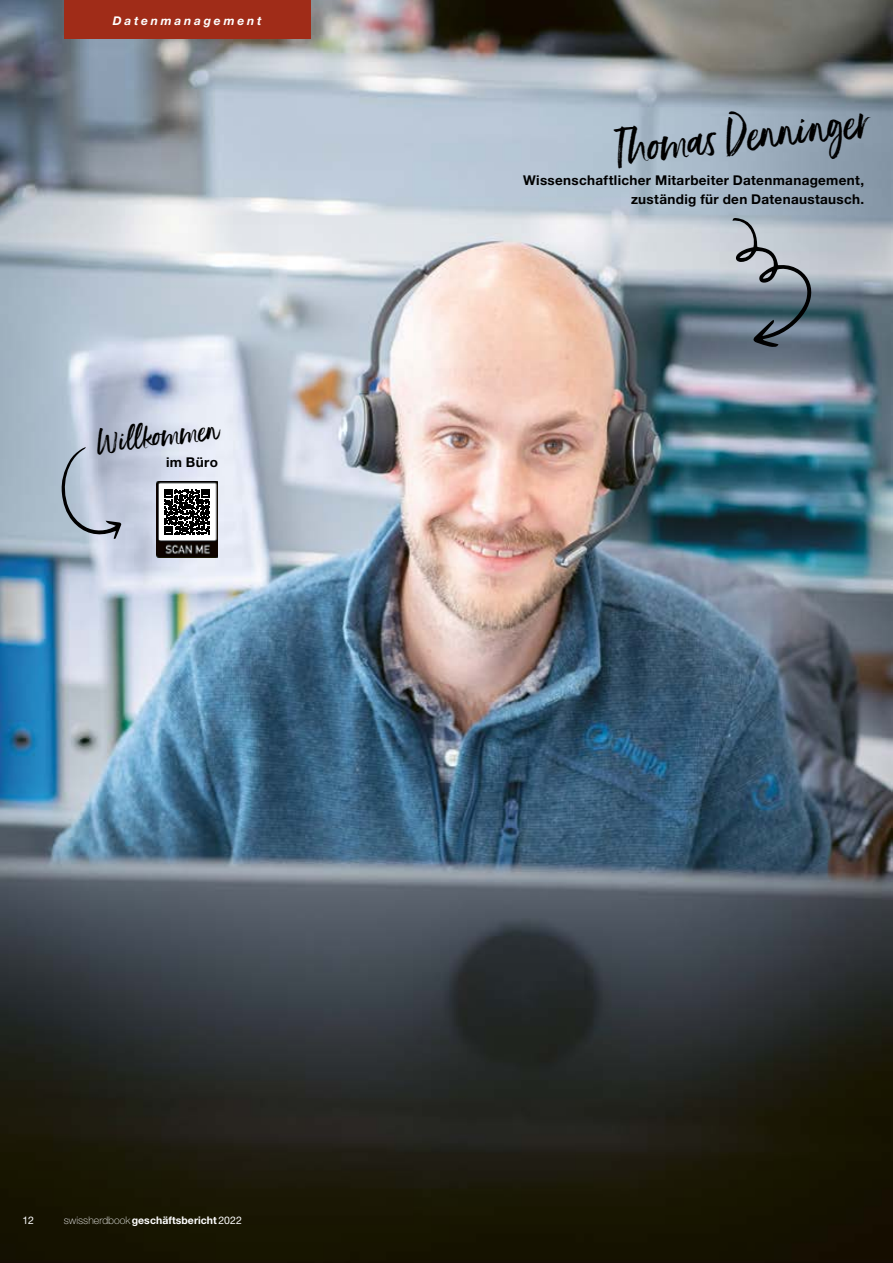
<style>
.page{position:relative;width:893px;height:1263px;background:#fff}
.page>*{position:absolute;margin:0;border:0;box-sizing:border-box;transform-origin:0 0}
.t1{font:45px "Ernestand Emily";color:#000}
.t2{font:30px "Ernestand Emily";color:#000}
.t3{font:700 13.5px/18.8px "Helvetica Neue LT Std";letter-spacing:.025em;color:#000;text-align:right}
.t4{font:italic 700 12px "Helvetica Neue LT Std";letter-spacing:.23em;color:#fff}
.t5{font:700 10.5px "Helvetica Neue LT Std";letter-spacing:.005em;color:#fff}
.t6{font:10.5px "Helvetica Neue LT Std";color:#fff}
.s1{font-weight:100}
.s2{font-weight:400}
</style>
<div class="page">
<img style="left:0;top:0;width:893px;height:1263px">
<div style="left:64px;top:0;width:246px;height:38px;background:#a02c18"></div>
<svg style="left:60px;top:447px;width:62px;height:92px;background:#aab4c4"></svg>
<img style="left:156px;top:481px;width:62px;height:77px">
<svg style="left:732px;top:218px;width:81px;height:129px;background:#818d97"></svg>
<div style="left:159px;top:484px;width:56px;height:55px;background:#fff"></div>
<svg style="left:164px;top:489px;width:46px;height:45px"></svg>
<p class="t4" style="left:113px;top:13px;width:150px">Datenmanagement</p>
<h2 class="t2" style="left:94px;top:423px;width:125px;rotate:-6deg">Willkommen</h2>
<p class="t3" style="left:166px;top:452px;width:53px">im Büro</p>
<h1 class="t1" style="left:613px;top:120px;width:255px;rotate:-6deg">Thomas Denninger</h1>
<p class="t3" style="left:523px;top:171px;width:343px">Wissenschaftlicher Mitarbeiter Datenmanagement, zuständig für den Datenaustausch.</p>
<p class="t6" style="left:22px;top:1214px;width:13px">12</p>
<p class="t5" style="left:64px;top:1214px;width:180px"><span class="s1">swissherdbook</span> geschäftsbericht<span class="s2">2022</span></p>
</div>
